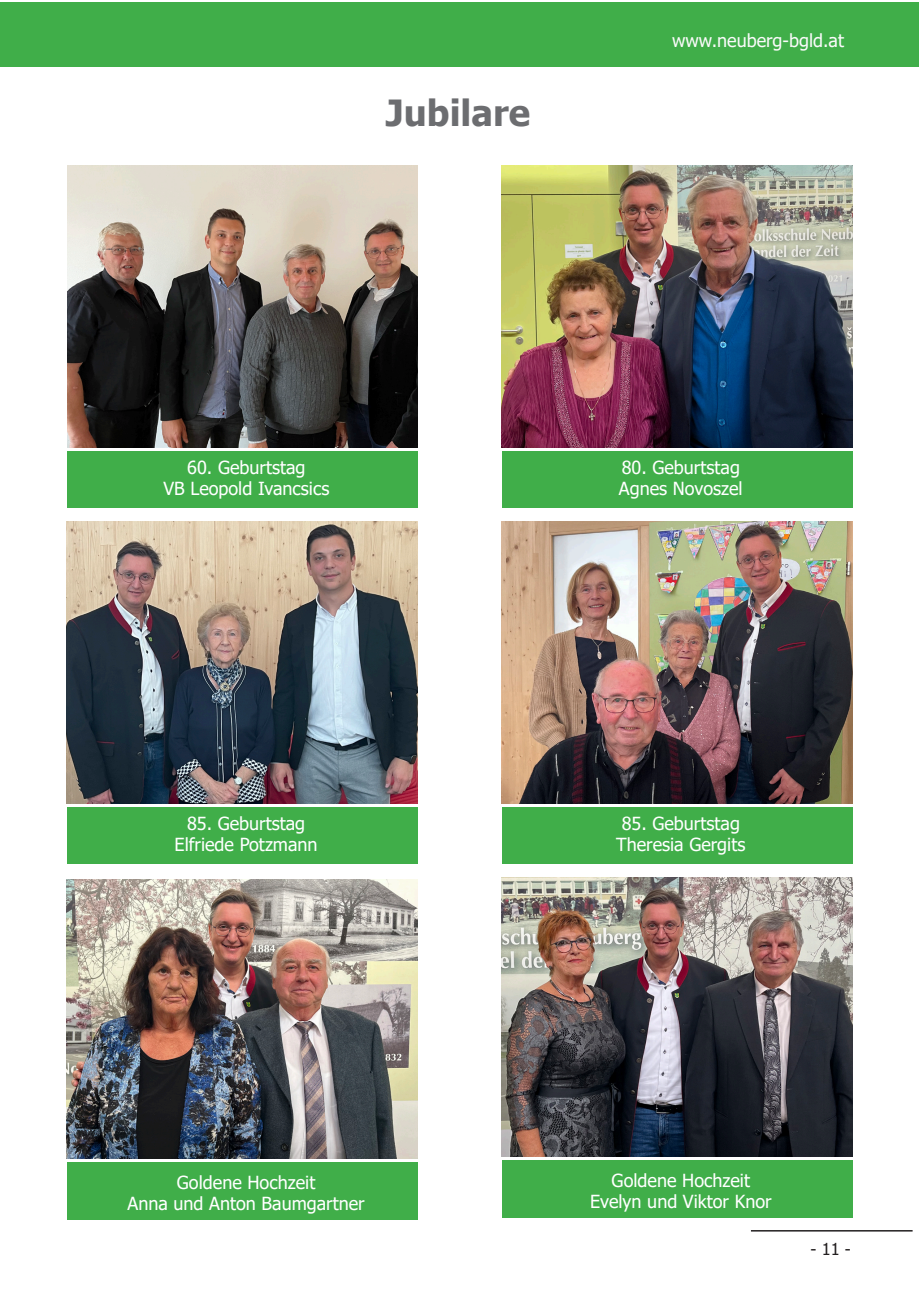
<style>
.page{position:relative;width:919px;height:1289px;background:#fff}
.page>*{position:absolute;margin:0;border:0;box-sizing:border-box;transform-origin:0 0}
.t1{font:700 36px "Tahoma";color:#6c6d70}
.t2{font:18px/21.6px "Tahoma";color:#fff;text-align:center}
.t3{font:18px "Tahoma";color:#fafafa}
.t4{font:16.5px "Tahoma";color:#231f20}
</style>
<div class="page">
<hr style="left:750px;top:1229px;width:162px;height:2px;background:#231f20">
<div style="left:0;top:2px;width:21px;height:65px;background:#40ae49"></div>
<div style="left:4px;top:2px;width:914px;height:65px;background:#40ae49"></div>
<img style="left:67px;top:166px;width:350px;height:281px">
<div style="left:67px;top:451px;width:350px;height:56px;background:#40ae49"></div>
<img style="left:501px;top:166px;width:351px;height:281px">
<div style="left:502px;top:451px;width:350px;height:56px;background:#40ae49"></div>
<img style="left:501px;top:521px;width:351px;height:282px">
<div style="left:502px;top:806px;width:350px;height:57px;background:#40ae49"></div>
<img style="left:67px;top:879px;width:350px;height:279px">
<div style="left:67px;top:1162px;width:350px;height:57px;background:#40ae49"></div>
<img style="left:67px;top:521px;width:350px;height:282px">
<div style="left:67px;top:806px;width:350px;height:57px;background:#40ae49"></div>
<img style="left:501px;top:877px;width:351px;height:279px">
<div style="left:502px;top:1160px;width:350px;height:57px;background:#40ae49"></div>
<h1 class="t1" style="left:386px;top:87px;width:146px">Jubilare</h1>
<p class="t3" style="left:672px;top:24px;width:173px">www.neuberg-bgld.at</p>
<p class="t3" style="left:672px;top:29px;width:173px">www.neuberg-bgld.at</p>
<p class="t2" style="left:163px;top:457px;width:167px">60. Geburtstag<br>VB Leopold Ivancsics</p>
<p class="t2" style="left:619px;top:457px;width:125px;text-align:left">80. Geburtstag<br>Agnes Novoszel</p>
<p class="t2" style="left:175px;top:813px;width:144px">85. Geburtstag<br>Elfriede Potzmann</p>
<p class="t2" style="left:127px;top:1172px;width:239px">Goldene Hochzeit<br>Anna und Anton Baumgartner</p>
<p class="t2" style="left:616px;top:813px;width:131px">85. Geburtstag<br>Theresia Gergits</p>
<p class="t2" style="left:590px;top:1170px;width:183px">Goldene Hochzeit<br>Evelyn und Viktor Knor</p>
<p class="t4" style="left:810px;top:1238px;width:42px">- 11 -</p>
</div>
